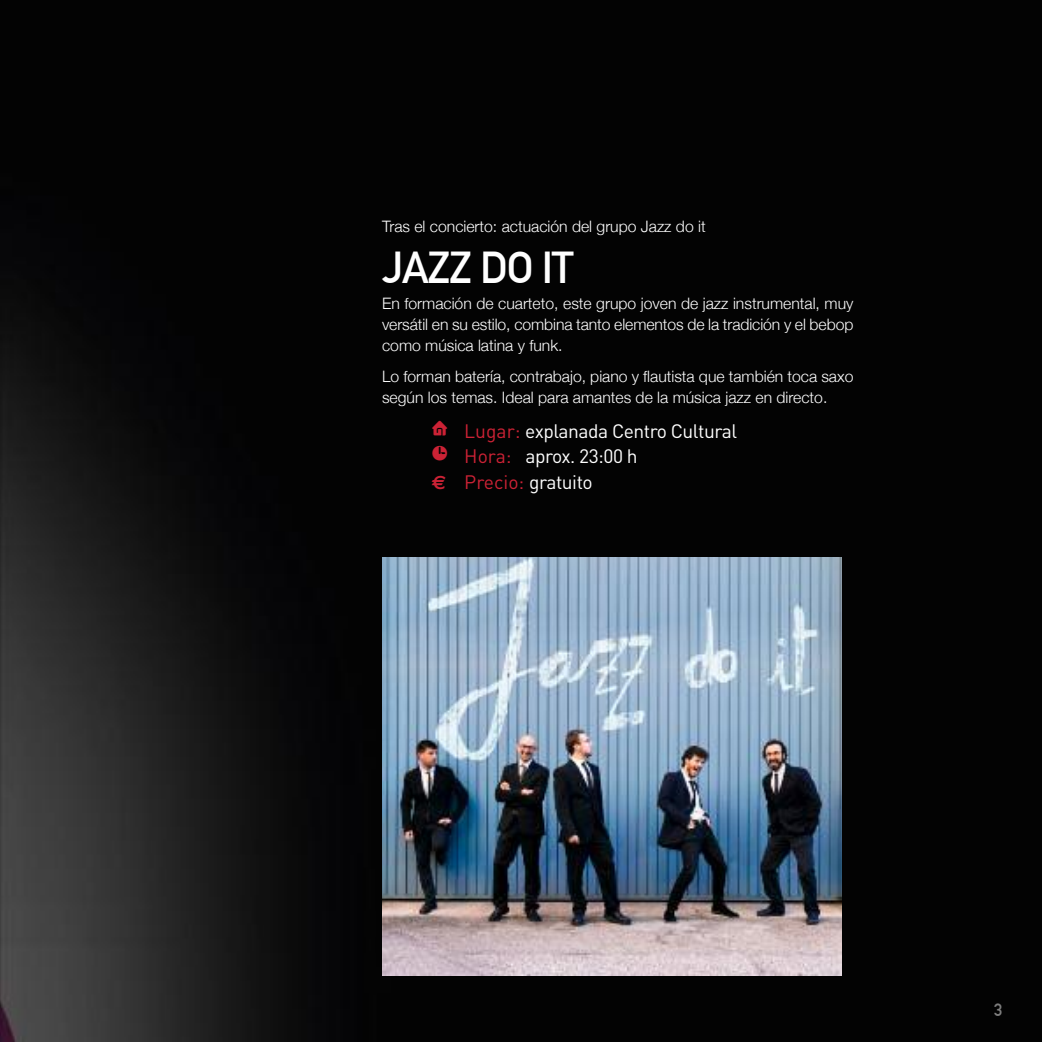
<style>
.page{position:relative;width:1042px;height:1042px;background:#fff}
.page>*{position:absolute;margin:0;border:0;box-sizing:border-box;transform-origin:0 0}
.t1{font:700 43.75px "DIN Alternate";letter-spacing:-.025em;color:#fff}
.t2{font:19.25px/25.4px "DIN";letter-spacing:-.025em;color:#fff}
.t3{font:700 17.5px "DIN Alternate";color:#7d7d7d}
.t4{font:300 15.75px/21px "Helvetica Neue";color:#fff;text-align:justify}
.s1{font-family:"Breezi Icon Set";color:#cc2235}
.s2{color:#cc2235}
.s3{font-family:"Euro Sans";font-weight:700;color:#cc2235}
</style>
<div class="page">
<img style="left:0;top:0;width:1042px;height:1042px">
<img style="left:382px;top:557px;width:459px;height:418px">
<p class="t4" style="left:382px;top:215px;width:325px">Tras el concierto: actuación del grupo Jazz do it</p>
<h1 class="t1" style="left:382px;top:242px;width:193px">JAZZ do iT</h1>
<p class="t4" style="left:382px;top:292px;width:473px">En formación de cuarteto, este grupo joven de jazz instrumental, muy versátil en su estilo, combina tanto elementos de la tradición y el bebop como música latina y funk.</p>
<p class="t4" style="left:382px;top:365px;width:473px">Lo forman batería, contrabajo, piano y flautista que también toca saxo según los temas. Ideal para amantes de la música jazz en directo.</p>
<p class="t2" style="left:432px;top:418px;width:307px"><span class="s1">h</span> <span class="s2">Lugar:</span> explanada Centro Cultural <span class="s1">c</span> <span class="s2">Hora:</span> aprox. 23:00 h<br><span class="s3">€</span> <span class="s2">Precio:</span> gratuito</p>
<p class="t3" style="left:994px;top:999px;width:10px">3</p>
</div>
